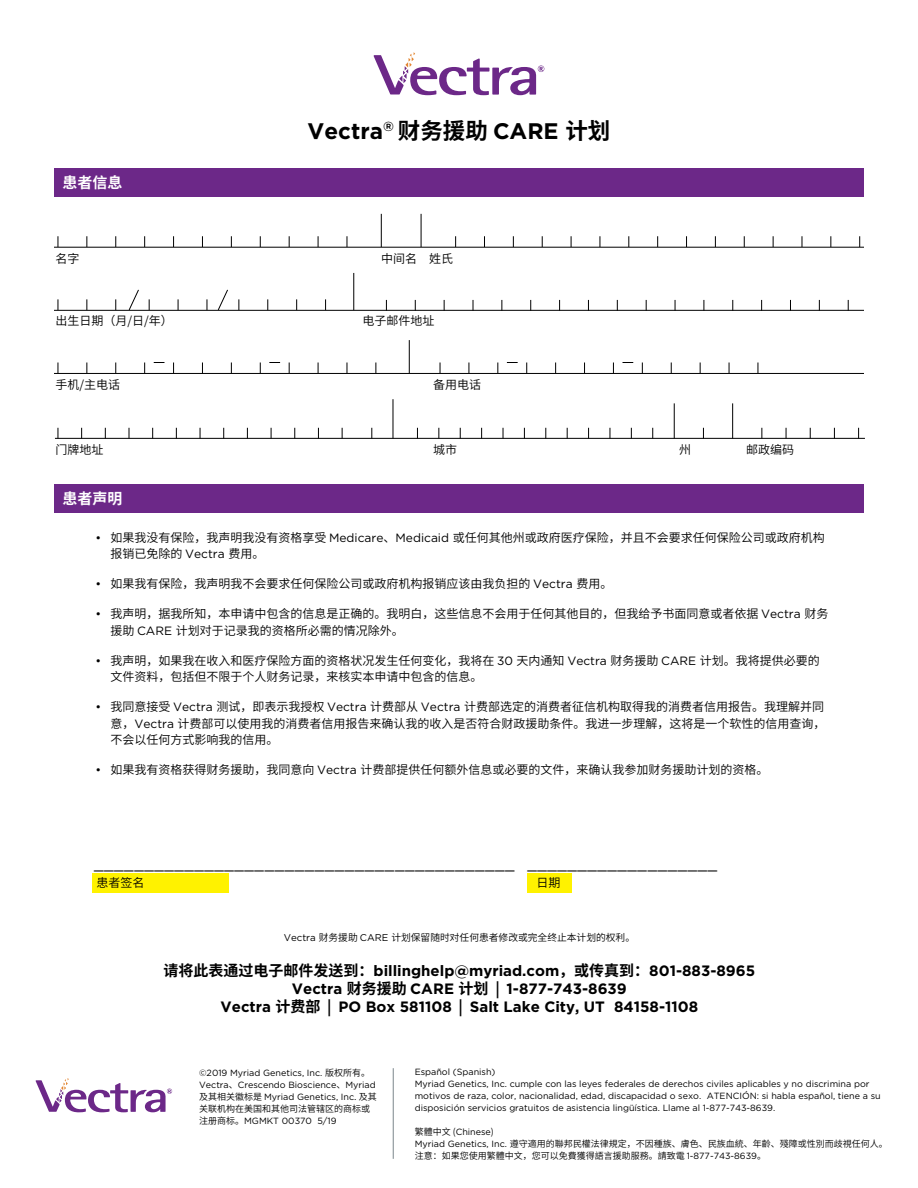
<style>
.page{position:relative;width:918px;height:1188px;background:#fff}
.page>*{position:absolute;margin:0;border:0;box-sizing:border-box;transform-origin:0 0}
.t1{font:700 22.5px "Gotham";color:#000}
.t2{font:18px "Source Han Sans SC";color:#000}
.t3{font:700 15px/18px "Gotham";color:#000;text-align:center}
.t4{font:700 15px "Source Han Sans SC";color:#fff}
.t5{font:12px/16.5px "Source Han Sans SC";color:#000}
.t6{font:9.75px "Source Han Sans SC";color:#000}
.t7{font:9px/12px "Gotham";color:#000}
.t8{font:9px/12px "Source Han Sans SC";color:#000}
.s1{font-family:"Source Han Sans SC"}
.s2{font-family:"Gotham"}
</style>
<div class="page">
<div style="left:93px;top:874px;width:136px;height:19px;background:#fff200"></div>
<div style="left:528px;top:874px;width:44px;height:19px;background:#fff200"></div>
<div style="left:54px;top:169px;width:810px;height:28px;background:#6c2888"></div>
<div style="left:54px;top:485px;width:810px;height:28px;background:#6c2888"></div>
<hr style="left:54px;top:247px;width:810px;height:1px;background:#000">
<hr style="left:55px;top:438px;width:810px;height:1px;background:#000">
<hr style="left:54px;top:373px;width:810px;height:1px;background:#000">
<hr style="left:54px;top:310px;width:810px;height:1px;background:#000">
<svg style="left:373px;top:52px;width:171px;height:43px"></svg>
<svg style="left:36px;top:1078px;width:136px;height:34px"></svg>
<hr style="left:393px;top:1068px;width:1px;height:91px;background:#7b868c">
<hr style="left:381px;top:214px;width:1px;height:33px;background:#000">
<hr style="left:393px;top:399px;width:1px;height:40px;background:#000">
<hr style="left:674px;top:403px;width:1px;height:36px;background:#000">
<hr style="left:732px;top:403px;width:1px;height:36px;background:#000">
<hr style="left:421px;top:214px;width:1px;height:33px;background:#000">
<hr style="left:354px;top:273px;width:1px;height:37px;background:#000">
<svg style="left:129px;top:289px;width:10px;height:21px"></svg>
<svg style="left:218px;top:289px;width:10px;height:21px"></svg>
<hr style="left:409px;top:340px;width:1px;height:33px;background:#000">
<h1 class="t1" style="left:308px;top:118px;width:304px">Vectra<sup>®</sup> <span class="s1">财务援助</span> CARE <span class="s1">计划</span></h1>
<p class="t4" style="left:63px;top:174px;width:61px">患者信息</p>
<p class="t5" style="left:56px;top:251px;width:25px">名字</p>
<p class="t5" style="left:381px;top:251px;width:74px">中间名 姓氏</p>
<p class="t5" style="left:56px;top:312px;width:119px">出生日期（月/日/年）</p>
<p class="t5" style="left:363px;top:312px;width:73px">电子邮件地址</p>
<p class="t5" style="left:56px;top:377px;width:66px">手机/主电话</p>
<p class="t5" style="left:433px;top:377px;width:49px">备用电话</p>
<p class="t5" style="left:56px;top:442px;width:49px">门牌地址</p>
<p class="t5" style="left:433px;top:442px;width:25px">城市</p>
<p class="t5" style="left:679px;top:442px;width:13px">州</p>
<p class="t5" style="left:746px;top:442px;width:49px">邮政编码</p>
<p class="t4" style="left:63px;top:490px;width:61px">患者声明</p>
<p class="t5" style="left:110px;top:529px;width:716px;text-indent:-15px"><span class="s2">•</span> 如果我没有保险，我声明我没有资格享受 <span class="s2">Medicare</span>、<span class="s2">Medicaid</span> 或任何其他州或政府医疗保险，并且不会要求任何保险公司或政府机构报销已免除的 <span class="s2">Vectra</span> 费用。</p>
<p class="t5" style="left:95px;top:576px;width:518px"><span class="s2">•</span> 如果我有保险，我声明我不会要求任何保险公司或政府机构报销应该由我负担的 <span class="s2">Vectra</span> 费用。</p>
<p class="t5" style="left:110px;top:606px;width:719px;text-indent:-15px"><span class="s2">•</span> 我声明，据我所知，本申请中包含的信息是正确的。我明白，这些信息不会用于任何其他目的，但我给予书面同意或者依据 <span class="s2">Vectra</span> 财务援助 <span class="s2">CARE</span> 计划对于记录我的资格所必需的情况除外。</p>
<p class="t5" style="left:110px;top:652px;width:711px;text-indent:-15px"><span class="s2">•</span> 我声明，如果我在收入和医疗保险方面的资格状况发生任何变化，我将在 <span class="s2">30</span> 天内通知 <span class="s2">Vectra</span> 财务援助 <span class="s2">CARE</span> 计划。我将提供必要的文件资料，包括但不限于个人财务记录，来核实本申请中包含的信息。</p>
<p class="t5" style="left:110px;top:699px;width:717px;text-indent:-15px"><span class="s2">•</span> 我同意接受 <span class="s2">Vectra</span> 测试，即表示我授权 <span class="s2">Vectra</span> 计费部从 <span class="s2">Vectra</span> 计费部选定的消费者征信机构取得我的消费者信用报告。我理解并同意，<span class="s2">Vectra</span> 计费部可以使用我的消费者信用报告来确认我的收入是否符合财政援助条件。我进一步理解，这将是一个软性的信用查询，不会以任何方式影响我的信用。</p>
<p class="t5" style="left:95px;top:762px;width:674px"><span class="s2">•</span> 如果我有资格获得财务援助，我同意向 <span class="s2">Vectra</span> 计费部提供任何额外信息或必要的文件，来确认我参加财务援助计划的资格。</p>
<h2 class="t2" style="left:94px;top:852px;width:625px">__________________________________________ ___________________</h2>
<p class="t5" style="left:97px;top:875px;width:50px">患者签名</p>
<p class="t5" style="left:537px;top:875px;width:25px">日期</p>
<p class="t6" style="left:284px;top:932px;width:353px"><span class="s2">Vectra</span> 财务援助 <span class="s2">CARE</span> 计划保留随时对任何患者修改或完全终止本计划的权利。</p>
<p class="t3" style="left:164px;top:961px;width:593px"><span class="s1">请将此表通过电子邮件发送到：</span>billinghelp@myriad.com<span class="s1">，或传真到：</span>801-883-8965<br>Vectra <span class="s1">财务援助</span> CARE <span class="s1">计划 |</span> 1-877-743-8639<br>Vectra <span class="s1">计费部 |</span> PO Box 581108 <span class="s1">|</span> Salt Lake City, UT 84158-1108</p>
<p class="t7" style="left:199px;top:1066px;width:179px">©2019 Myriad Genetics, Inc. <span class="s1">版权所有。<br></span>Vectra<span class="s1">、</span>Crescendo Bioscience<span class="s1">、</span>Myriad<span class="s1">及其相关徽标是</span> Myriad Genetics, Inc<span class="s1">. 及其</span></p>
<p class="t8" style="left:199px;top:1103px;width:172px">关联机构在美国和其他司法管辖区的商标或</p>
<p class="t7" style="left:199px;top:1114px;width:139px"><span class="s1">注册商标。</span>MGMKT 00370 5/19</p>
<p class="t7" style="left:415px;top:1065px;width:468px">Español (Spanish)<br>Myriad Genetics, Inc. cumple con las leyes federales de derechos civiles aplicables y no discrimina por motivos de raza, color, nacionalidad, edad, discapacidad o sexo. ATENCIÓN: si habla español, tiene a su disposición servicios gratuitos de asistencia lingüística. Llame al 1-877-743-8639.</p>
<p class="t7" style="left:415px;top:1125px;width:81px"><span class="s1">繁體中文 (</span>Chinese<span class="s1">)</span></p>
<p class="t8" style="left:415px;top:1138px;width:475px"><span class="s2">Myriad Genetics, Inc.</span> 遵守適用的聯邦民權法律規定，不因種族、膚色、民族血統、年齡、殘障或性別而歧視任何人。注意：如果您使用繁體中文，您可以免費獲得語言援助服務。請致電 <span class="s2">1-877-743-8639</span>。</p>
</div>
